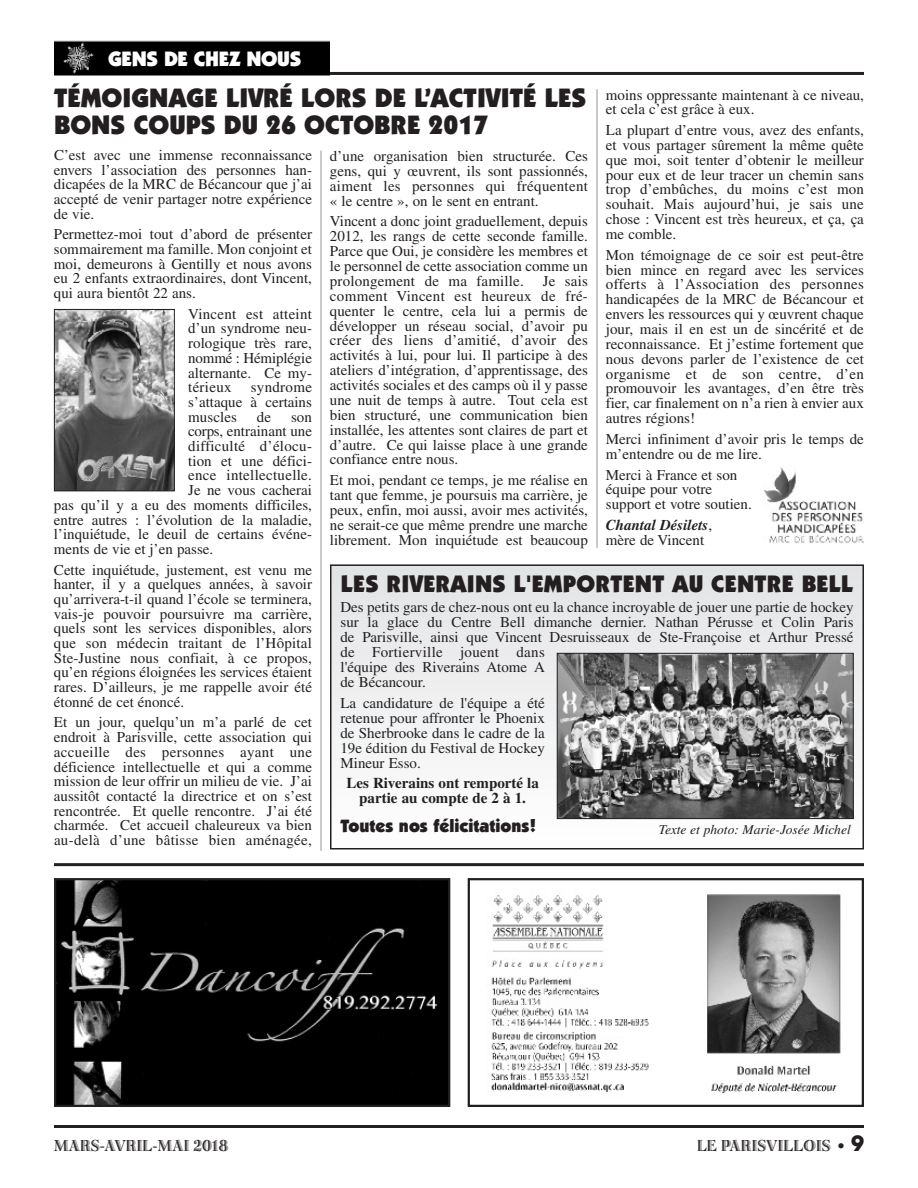
<style>
.page{position:relative;width:918px;height:1188px;background:#fff}
.page>*{position:absolute;margin:0;border:0;box-sizing:border-box;transform-origin:0 0}
.t1{font:900 26.85px/26.8px "Itc Kabel";color:#231f20}
.t2{font:900 24px "Itc Kabel";letter-spacing:.01em;color:#231f20}
.t3{font:900 21px "Itc Kabel";letter-spacing:-.015em;color:#fff}
.t4{font:900 18px "Itc Kabel";color:#231f20}
.t5{font:16.5px "Bertie Plain";color:#231f20}
.t6{font:15px/14.9px "Times";color:#231f20;text-align:justify}
.t7{font:700 15px/15px "Times";color:#231f20;text-align:center}
.t8{font:15px "Times";letter-spacing:.02em;color:#231f20}
.t9{font:italic 700 15px/14.9px "Times";color:#231f20}
.t10{font:italic 13.5px "Times";color:#231f20}
.s1{font-weight:400;font-style:normal}
.s2{font-family:"Frutiger";font-weight:900;font-style:italic;font-size:15px}
.s3{font-family:"Avant Garde";font-weight:700;font-size:21px}
</style>
<div class="page">
<hr style="left:54px;top:1125px;width:810px;height:3px;background:#231f20">
<div style="left:330px;top:564px;width:534px;height:286px;border:2px solid #231f20"></div>
<img style="left:57px;top:881px;width:390px;height:223px">
<div style="left:54px;top:878px;width:396px;height:229px;border:2px solid #231f20"></div>
<img style="left:491px;top:894px;width:350px;height:200px">
<div style="left:468px;top:878px;width:396px;height:229px;border:2px solid #231f20"></div>
<hr style="left:54px;top:863px;width:810px;height:3px;background:#231f20">
<hr style="left:54px;top:72px;width:810px;height:3px;background:#231f20">
<img style="left:54px;top:40px;width:276px;height:36px">
<hr style="left:321px;top:151px;width:1px;height:700px;background:#939598">
<hr style="left:597px;top:89px;width:1px;height:459px;background:#939598">
<img style="left:559px;top:655px;width:293px;height:162px">
<div style="left:557px;top:653px;width:297px;height:166px;border:1px solid #231f20"></div>
<img style="left:56px;top:311px;width:117px;height:178px">
<div style="left:54px;top:309px;width:121px;height:182px;border:1px solid #231f20"></div>
<img style="left:764px;top:467px;width:100px;height:77px">
<h3 class="t3" style="left:108px;top:51px;width:195px">GENS DE CHEZ NOUS</h3>
<h1 class="t1" style="left:54px;top:87px;width:534px">TÉMOIGNAGE LIVRÉ LORS DE L’ACTIVITÉ LES<br>BONS COUPS DU 26 OCTOBRE 2017</h1>
<p class="t6" style="left:606px;top:89px;width:259px">moins oppressante maintenant à ce niveau, et cela c’est grâce à eux.</p>
<p class="t6" style="left:606px;top:124px;width:260px">La plupart d’entre vous, avez des enfants, et vous partager sûrement la même quête que moi, soit tenter d’obtenir le meilleur pour eux et de leur tracer un chemin sans trop d’embûches, du moins c’est mon souhait. Mais aujourd’hui, je sais une chose : Vincent est très heureux, et ça, ça me comble.</p>
<p class="t6" style="left:606px;top:249px;width:260px">Mon témoignage de ce soir est peut-être bien mince en regard avec les services offerts à l’Association des personnes handicapées de la MRC de Bécancour et envers les ressources qui y œuvrent chaque jour, mais il en est un de sincérité et de reconnaissance. Et j’estime fortement que nous devons parler de l’existence de cet organisme et de son centre, d’en promouvoir les avantages, d’en être très fier, car finalement on n’a rien à envier aux autres régions!</p>
<p class="t6" style="left:606px;top:433px;width:260px">Merci infiniment d’avoir pris le temps de m’entendre ou de me lire.</p>
<p class="t6" style="left:606px;top:469px;width:147px;text-align:left">Merci à France et son équipe pour votre support et votre soutien.</p>
<p class="t9" style="left:606px;top:519px;width:108px">Chantal Désilets<span class="s1">, mère de Vincent</span></p>
<p class="t6" style="left:54px;top:149px;width:260px">C’est avec une immense reconnaissance envers l’association des personnes han&shy;dicapées de la MRC de Bécancour que j’ai accepté de venir partager notre expérience de vie.</p>
<p class="t6" style="left:54px;top:228px;width:260px">Permettez-moi tout d’abord de présenter sommairement ma famille. Mon conjoint et moi, demeurons à Gentilly et nous avons eu 2 enfants extraordinaires, dont Vincent, qui aura bientôt 22 ans.</p>
<p class="t6" style="left:188px;top:308px;width:125px">Vincent est atteint d’un syndrome neu&shy;rologique très rare, nommé : Hémiplégie alternante. Ce my&shy;térieux</p>
<p class="t6" style="left:330px;top:150px;width:260px">d’une organisation bien structurée. Ces gens, qui y œuvrent, ils sont passionnés, aiment les personnes qui fréquentent « le centre », on le sent en entrant.</p>
<p class="t6" style="left:330px;top:216px;width:260px">Vincent a donc joint graduellement, depuis 2012, les rangs de cette seconde famille.<br>Parce que Oui, je considère les membres et le personnel de cette association comme un prolongement de ma famille.</p>
<p class="t6" style="left:330px;top:275px;width:260px;text-indent:213px">Je sais comment Vincent est heureux de fré&shy;quenter le centre, cela lui a permis de développer un réseau social, d’avoir pu créer des liens d’amitié, d’avoir des activités à lui, pour lui. Il participe à des ateliers d’intégration, d’apprentissage, des activités sociales et des camps où il y passe une nuit de temps à autre. Tout cela est bien structuré, une communication bien installée, les attentes sont claires de part et d’autre. Ce qui laisse place à une grande confiance entre nous.</p>
<p class="t6" style="left:330px;top:474px;width:260px">Et moi, pendant ce temps, je me réalise en tant que femme, je poursuis ma carrière, je peux, enfin, moi aussi, avoir mes activités, ne serait-ce que même prendre une marche librement. Mon inquiétude est beaucoup</p>
<p class="t6" style="left:188px;top:381px;width:125px;text-indent:63px">syndrome s’attaque à certains muscles</p>
<p class="t6" style="left:257px;top:411px;width:16px">de</p>
<p class="t6" style="left:291px;top:411px;width:22px">son</p>
<p class="t6" style="left:188px;top:425px;width:125px">corps, entrainant une</p>
<p class="t8" style="left:188px;top:441px;width:125px">difficulté d’élocu-</p>
<p class="t6" style="left:188px;top:455px;width:125px">tion et une défici-</p>
<p class="t8" style="left:188px;top:470px;width:125px">ence intellectuelle.</p>
<p class="t6" style="left:188px;top:484px;width:125px">Je ne vous cacherai</p>
<p class="t6" style="left:54px;top:499px;width:259px">pas qu’il y a eu des moments difficiles,</p>
<p class="t6" style="left:54px;top:514px;width:259px">entre autres : l’évolution de la maladie,</p>
<p class="t6" style="left:54px;top:528px;width:260px">l’inquiétude, le deuil de certains événe-</p>
<p class="t6" style="left:54px;top:543px;width:161px">ments de vie et j’en passe.</p>
<p class="t6" style="left:54px;top:564px;width:260px">Cette inquiétude, justement, est venu me hanter, il y a quelques années, à savoir qu’arrivera-t-il quand l’école se terminera, vais-je pouvoir poursuivre ma carrière, quels sont les services disponibles, alors que son médecin traitant de l’Hôpital Ste-Justine nous confiait, à ce propos, qu’en régions éloignées les services étaient rares. D’ailleurs, je me rappelle avoir été étonné de cet énoncé.</p>
<p class="t6" style="left:54px;top:717px;width:260px">Et un jour, quelqu’un m’a parlé de cet endroit à Parisville, cette association qui accueille des personnes ayant une déficience intellectuelle et qui a comme mission de leur offrir un milieu de vie. J’ai aussitôt contacté la directrice et on s’est rencontrée. Et quelle rencontre. J’ai été charmée. Cet accueil chaleureux va bien au-delà d’une bâtisse bien aménagée,</p>
<h2 class="t2" style="left:341px;top:575px;width:514px">LES RIVERAINS L'EMPORTENT AU CENTRE BELL</h2>
<p class="t6" style="left:340px;top:601px;width:515px;text-align:left">Des petits gars de chez-nous ont eu la chance incroyable de jouer une partie de hockey sur la glace du Centre Bell dimanche dernier. Nathan Pérusse et Colin Paris de Parisville, ainsi que Vincent Desruisseaux de Ste-Françoise et Arthur Pressé de Fortierville jouent dans<br>l'équipe des Riverains Atome A<br>de Bécancour.</p>
<p class="t6" style="left:340px;top:697px;width:206px">La candidature de l'équipe a été retenue pour affronter le Phoenix de Sherbrooke dans le cadre de la 19e édition du Festival de Hockey Mineur Esso.</p>
<p class="t7" style="left:346px;top:777px;width:194px">Les Riverains ont remporté la partie au compte de 2 à 1.</p>
<p class="t4" style="left:340px;top:819px;width:197px">Toutes nos félicitations!</p>
<p class="t10" style="left:659px;top:825px;width:193px">Texte et photo: Marie-Josée Michel</p>
<p class="t5" style="left:54px;top:1140px;width:176px">MARS-AVRIL-MAI 2018</p>
<p class="t5" style="left:697px;top:1140px;width:168px">LE PARISVILLOIS <span class="s2">•</span> <span class="s3">9</span></p>
</div>
